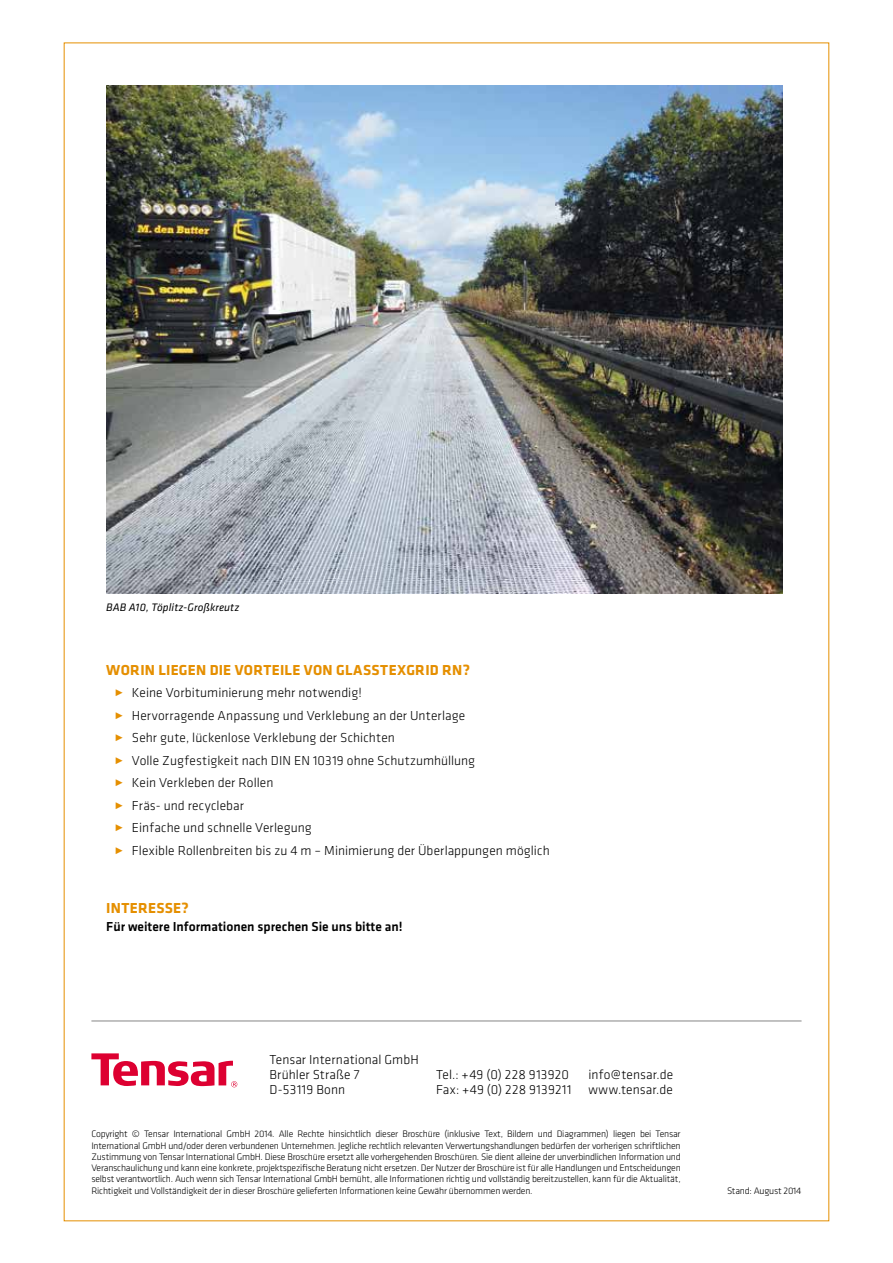
<style>
.page{position:relative;width:893px;height:1263px;background:#fff}
.page>*{position:absolute;margin:0;border:0;box-sizing:border-box;transform-origin:0 0}
.t1{font:700 15px "Klavika";letter-spacing:.015em;color:#e58f00}
.t2{font:300 13.5px/22.5px "Klavika";letter-spacing:.005em;color:#000}
.t3{font:500 13.5px "Klavika";color:#000}
.t4{font:italic 11.25px "Klavika";letter-spacing:.005em;color:#000}
.t5{font:300 9.75px/11.2px "Klavika";letter-spacing:-.02em;color:#000;text-align:justify}
.s1{font-weight:700;color:#e58f00}
</style>
<div class="page">
<img style="left:106px;top:85px;width:676px;height:509px">
<hr style="left:91px;top:1020px;width:710px;height:1px;background:#868586">
<svg style="left:91px;top:1053px;width:146px;height:34px"></svg>
<p class="t4" style="left:106px;top:600px;width:135px">BAB A10, Töplitz-Großkreutz</p>
<h1 class="t1" style="left:106px;top:659px;width:365px">WORIN LIEGEN DIE VORTEILE VON GLASSTEXGRID RN?</h1>
<p class="t2" style="left:115px;top:681px;width:436px"><span class="s1">˴</span> Keine Vorbituminierung mehr notwendig!<br><span class="s1">˴</span> Hervorragende Anpassung und Verklebung an der Unterlage<br><span class="s1">˴</span> Sehr gute, lückenlose Verklebung der Schichten<br><span class="s1">˴</span> Volle Zugfestigkeit nach DIN EN 10319 ohne Schutzumhüllung<br><span class="s1">˴</span> Kein Verkleben der Rollen<br><span class="s1">˴</span> Fräs- und recyclebar<br><span class="s1">˴</span> Einfache und schnelle Verlegung<br><span class="s1">˴</span> Flexible Rollenbreiten bis zu 4 m – Minimierung der Überlappungen möglich</p>
<h1 class="t1" style="left:106px;top:897px;width:84px">INTERESSE?</h1>
<h2 class="t3" style="left:106px;top:917px;width:298px">Für weitere Informationen sprechen Sie uns bitte an!</h2>
<h2 class="t2" style="left:270px;top:1052px;width:151px;line-height:15px">Tensar International GmbH<br>Brühler Straße 7<br>D-53119 Bonn</h2>
<h2 class="t2" style="left:436px;top:1067px;width:137px;line-height:15px">Tel.: +49 (0) 228 913920<br>Fax: +49 (0) 228 9139211</h2>
<h2 class="t2" style="left:588px;top:1067px;width:86px;line-height:15px">info@tensar.de www.tensar.de</h2>
<p class="t5" style="left:91px;top:1128px;width:591px">Copyright © Tensar International GmbH 2014. Alle Rechte hinsichtlich dieser Broschüre (inklusive Text, Bildern und Diagrammen) liegen bei Tensar International GmbH und/oder deren verbundenen Unternehmen. Jegliche rechtlich relevanten Verwertungshandlungen bedürfen der vorherigen schriftlichen Zustimmung von Tensar International GmbH. Diese Broschüre ersetzt alle vorhergehenden Broschüren. Sie dient alleine der unverbindlichen Information und Veranschaulichung und kann eine konkrete, projektspezifische Beratung nicht ersetzen. Der Nutzer der Broschüre ist für alle Handlungen und Entscheidungen selbst verantwortlich. Auch wenn sich Tensar International GmbH bemüht, alle Informationen richtig und vollständig bereitzustellen, kann für die Aktualität, Richtigkeit und Vollständigkeit der in dieser Broschüre gelieferten Informationen keine Gewähr übernommen werden.</p>
<p class="t5" style="left:727px;top:1184px;width:76px">Stand: August 2014</p>
</div>
